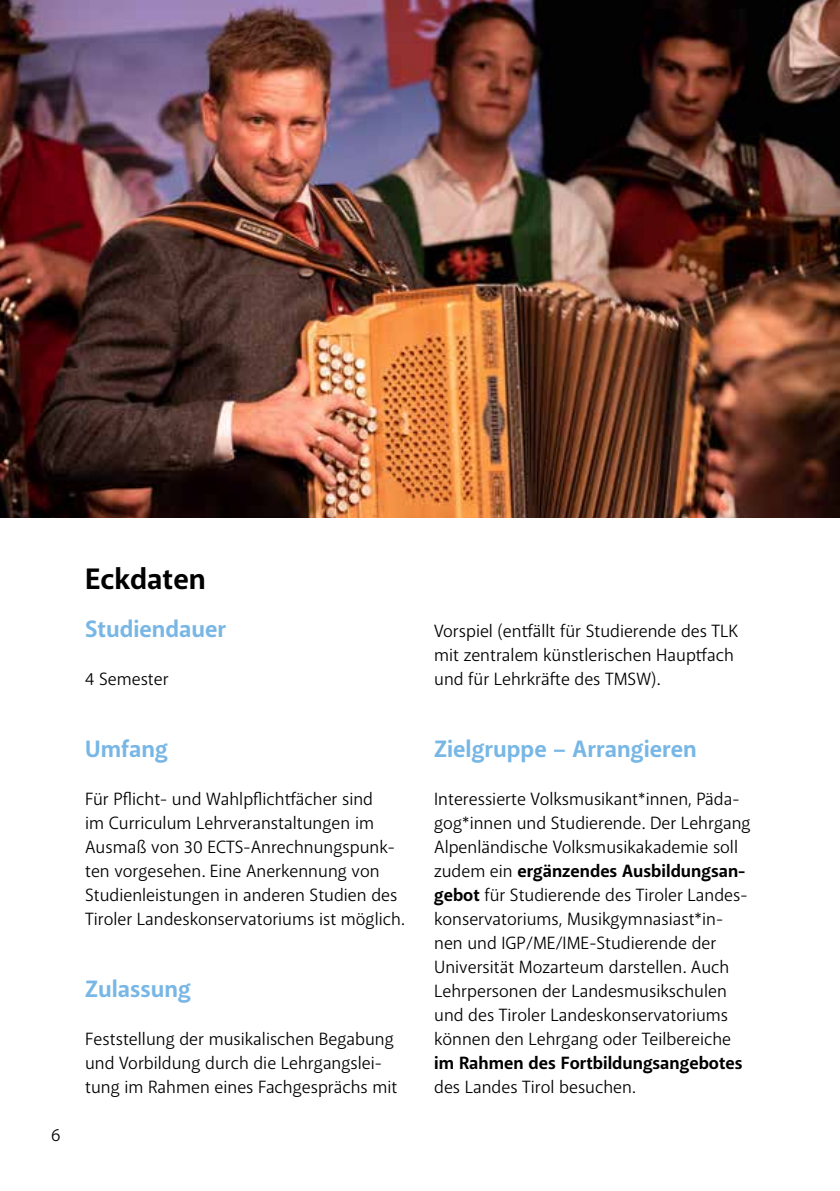
<style>
.page{position:relative;width:840px;height:1191px;background:#fff}
.page>*{position:absolute;margin:0;border:0;box-sizing:border-box;transform-origin:0 0}
.t1{font:700 30px "Akagi Pro";color:#000}
.t2{font:700 24px "Akagi Pro";color:#78b7e5}
.t3{font:18px/24px "Akagi Pro";color:#000}
.t4{font:700 18px "Akagi Pro";color:#000}
.s1{font-weight:700}
</style>
<div class="page">
<img style="left:0;top:0;width:839px;height:517px">
<p class="t3" style="left:51px;top:1123px;width:11px">6</p>
<h1 class="t1" style="left:85px;top:561px;width:122px">Eckdaten</h1>
<h2 class="t2" style="left:85px;top:614px;width:143px">Studiendauer</h2>
<p class="t3" style="left:85px;top:667px;width:85px">4 Semester</p>
<h2 class="t2" style="left:85px;top:734px;width:84px">Umfang</h2>
<p class="t3" style="left:85px;top:787px;width:321px">Für Pflicht- und Wahlpflichtfächer sind<br>im Curriculum Lehrveranstaltungen im Ausmaß von 30 ECTS-Anrechnungspunk&shy;ten vorgesehen. Eine Anerkennung von Studienleistungen in anderen Studien des Tiroler Landeskonservatoriums ist möglich.</p>
<h2 class="t2" style="left:85px;top:974px;width:107px">Zulassung</h2>
<p class="t3" style="left:85px;top:1027px;width:314px">Feststellung der musikalischen Begabung und Vorbildung durch die Lehrgangslei&shy;tung im Rahmen eines Fachgesprächs mit</p>
<p class="t3" style="left:434px;top:619px;width:305px">Vorspiel (entfällt für Studierende des TLK mit zentralem künstlerischen Hauptfach und für Lehrkräfte des TMSW).</p>
<h2 class="t2" style="left:434px;top:734px;width:264px">Zielgruppe – Arrangieren</h2>
<p class="t3" style="left:434px;top:787px;width:318px">Interessierte Volksmusikant*innen, Päda&shy;gog*innen und Studierende. Der Lehrgang Alpenländische Volksmusikakademie soll zudem ein <span class="s1">ergänzendes Ausbildungsan&shy;gebot</span> für Studierende des Tiroler Landes&shy;konservatoriums, Musikgymnasiast*in&shy;nen und IGP/ME/IME-Studierende der Universität Mozarteum darstellen. Auch Lehrpersonen der Landesmusikschulen und des Tiroler Landeskonservatoriums können den Lehrgang oder Teilbereiche</p>
<p class="t4" style="left:434px;top:1052px;width:309px">im Rahmen des Fortbildungsangebotes</p>
<p class="t3" style="left:434px;top:1075px;width:203px">des Landes Tirol besuchen.</p>
</div>
